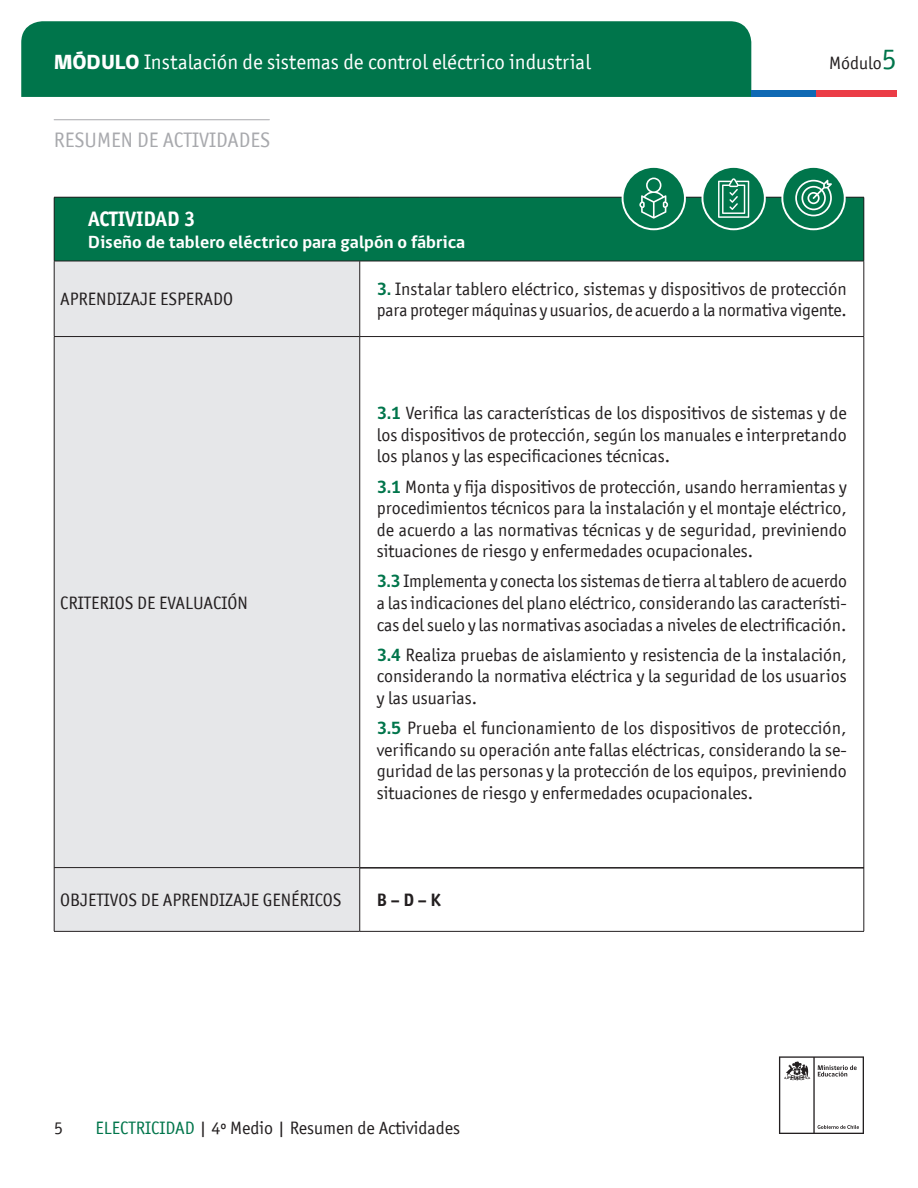
<style>
.page{position:relative;width:918px;height:1188px;background:#fff}
.page>*{position:absolute;margin:0;border:0;box-sizing:border-box;transform-origin:0 0}
.t1{font:21px "Officina San ITC";color:#fff}
.t2{font:21px "Officina San ITC";color:#a8a9ad}
.t3{font:700 21px "Officina San ITC";color:#fff}
.t4{font:18px/21.6px "Officina San ITC";color:#231f20;text-align:justify}
.t5{font:700 18px "gob CL";color:#fff}
.t6{font:700 18px "Officina San ITC";color:#231f20}
.s1{font-family:"gob CL";font-weight:800}
.s2{font-size:30px;color:#00754b}
.s3{font-family:"gob CL";font-weight:700;color:#00754b}
.s4{color:#00754b}
</style>
<div class="page">
<svg style="left:779px;top:1056px;width:85px;height:78px"></svg>
<div style="left:21px;top:21px;width:730px;height:76px;background:#00754b"></div>
<div style="left:751px;top:90px;width:65px;height:7px;background:#0f69b4"></div>
<div style="left:816px;top:90px;width:81px;height:7px;background:#eb3c46"></div>
<hr style="left:54px;top:119px;width:215px;height:1px;background:#a8a9ad">
<div style="left:54px;top:197px;width:810px;height:64px;background:#00754b"></div>
<div style="left:55px;top:262px;width:304px;height:605px;background:#e6e7e9"></div>
<hr style="left:864px;top:197px;width:1px;height:64px;background:#231f20">
<hr style="left:54px;top:336px;width:306px;height:1px;background:#231f20">
<hr style="left:360px;top:336px;width:504px;height:1px;background:#231f20">
<hr style="left:360px;top:868px;width:504px;height:1px;background:#231f20">
<hr style="left:359px;top:261px;width:1px;height:75px;background:#231f20">
<hr style="left:359px;top:337px;width:1px;height:531px;background:#231f20">
<hr style="left:54px;top:197px;width:306px;height:1px;background:#231f20">
<hr style="left:54px;top:197px;width:1px;height:64px;background:#231f20">
<hr style="left:360px;top:197px;width:504px;height:1px;background:#231f20">
<hr style="left:54px;top:261px;width:306px;height:1px;background:#231f20">
<hr style="left:54px;top:261px;width:1px;height:75px;background:#231f20">
<hr style="left:360px;top:261px;width:504px;height:1px;background:#231f20">
<hr style="left:864px;top:261px;width:1px;height:75px;background:#231f20">
<hr style="left:54px;top:337px;width:1px;height:531px;background:#231f20">
<hr style="left:864px;top:337px;width:1px;height:531px;background:#231f20">
<div style="left:782px;top:167px;width:63px;height:62px;background:#00754b;border-radius:50%"></div>
<div style="left:781px;top:166px;width:65px;height:64px;border:2px solid #fff;border-radius:50%"></div>
<svg style="left:795px;top:180px;width:37px;height:36px"></svg>
<div style="left:623px;top:167px;width:62px;height:62px;background:#00754b;border-radius:50%"></div>
<div style="left:622px;top:166px;width:64px;height:64px;border:2px solid #fff;border-radius:50%"></div>
<svg style="left:639px;top:178px;width:29px;height:41px"></svg>
<div style="left:702px;top:167px;width:63px;height:62px;background:#00754b;border-radius:50%"></div>
<div style="left:701px;top:166px;width:65px;height:64px;border:2px solid #fff;border-radius:50%"></div>
<svg style="left:718px;top:178px;width:31px;height:40px"></svg>
<div style="left:54px;top:868px;width:306px;height:63px;background:#e6e7e9"></div>
<hr style="left:54px;top:867px;width:306px;height:1px;background:#231f20">
<hr style="left:360px;top:867px;width:504px;height:1px;background:#231f20">
<hr style="left:54px;top:931px;width:306px;height:1px;background:#231f20">
<hr style="left:360px;top:931px;width:504px;height:1px;background:#231f20">
<hr style="left:359px;top:868px;width:1px;height:63px;background:#231f20">
<hr style="left:54px;top:868px;width:1px;height:63px;background:#231f20">
<hr style="left:864px;top:868px;width:1px;height:63px;background:#231f20">
<p class="t1" style="left:54px;top:50px;width:538px"><span class="s1">MÓDULO</span> Instalación de sistemas de control eléctrico industrial</p>
<p class="t4" style="left:829px;top:52px;width:69px">Módulo<span class="s2">5</span></p>
<p class="t2" style="left:54px;top:127px;width:218px">RESUMEN DE ACTIVIDADES</p>
<p class="t3" style="left:88px;top:206px;width:109px">ACTIVIDAD 3</p>
<p class="t5" style="left:88px;top:229px;width:379px">Diseño de tablero eléctrico para galpón o fábrica</p>
<p class="t4" style="left:60px;top:288px;width:175px">APRENDIZAJE ESPERADO</p>
<p class="t4" style="left:377px;top:278px;width:472px"><span class="s3">3.</span> Instalar tablero eléctrico, sistemas y dispositivos de protección para proteger máquinas y usuarios, de acuerdo a la normativa vigente.</p>
<p class="t4" style="left:60px;top:592px;width:189px">CRITERIOS DE EVALUACIÓN</p>
<p class="t4" style="left:377px;top:402px;width:472px"><span class="s3">3.1</span> Verifica las características de los dispositivos de sistemas y de los dispositivos de protección, según los manuales e interpretando los planos y las especificaciones técnicas.</p>
<p class="t4" style="left:377px;top:476px;width:472px"><span class="s3">3.1</span> Monta y fija dispositivos de protección, usando herramientas y procedimientos técnicos para la instalación y el montaje eléctrico, de acuerdo a las normativas técnicas y de seguridad, previniendo situaciones de riesgo y enfermedades ocupacionales.</p>
<p class="t4" style="left:377px;top:570px;width:472px"><span class="s3">3.3</span> Implementa y conecta los sistemas de tierra al tablero de acuerdo a las indicaciones del plano eléctrico, considerando las característi&shy;cas del suelo y las normativas asociadas a niveles de electrificación.</p>
<p class="t4" style="left:377px;top:644px;width:472px"><span class="s3">3.4</span> Realiza pruebas de aislamiento y resistencia de la instalación, considerando la normativa eléctrica y la seguridad de los usuarios y las usuarias.</p>
<p class="t4" style="left:377px;top:717px;width:472px"><span class="s3">3.5</span> Prueba el funcionamiento de los dispositivos de protección, verificando su operación ante fallas eléctricas, considerando la se&shy;guridad de las personas y la protección de los equipos, previniendo situaciones de riesgo y enfermedades ocupacionales.</p>
<p class="t4" style="left:60px;top:889px;width:283px">OBJETIVOS DE APRENDIZAJE GENÉRICOS</p>
<p class="t6" style="left:377px;top:889px;width:66px">B – D – K</p>
<p class="t4" style="left:54px;top:1117px;width:10px">5</p>
<p class="t4" style="left:95px;top:1117px;width:366px"><span class="s4">ELECTRICIDAD</span> | 4º Medio | Resumen de Actividades</p>
</div>
